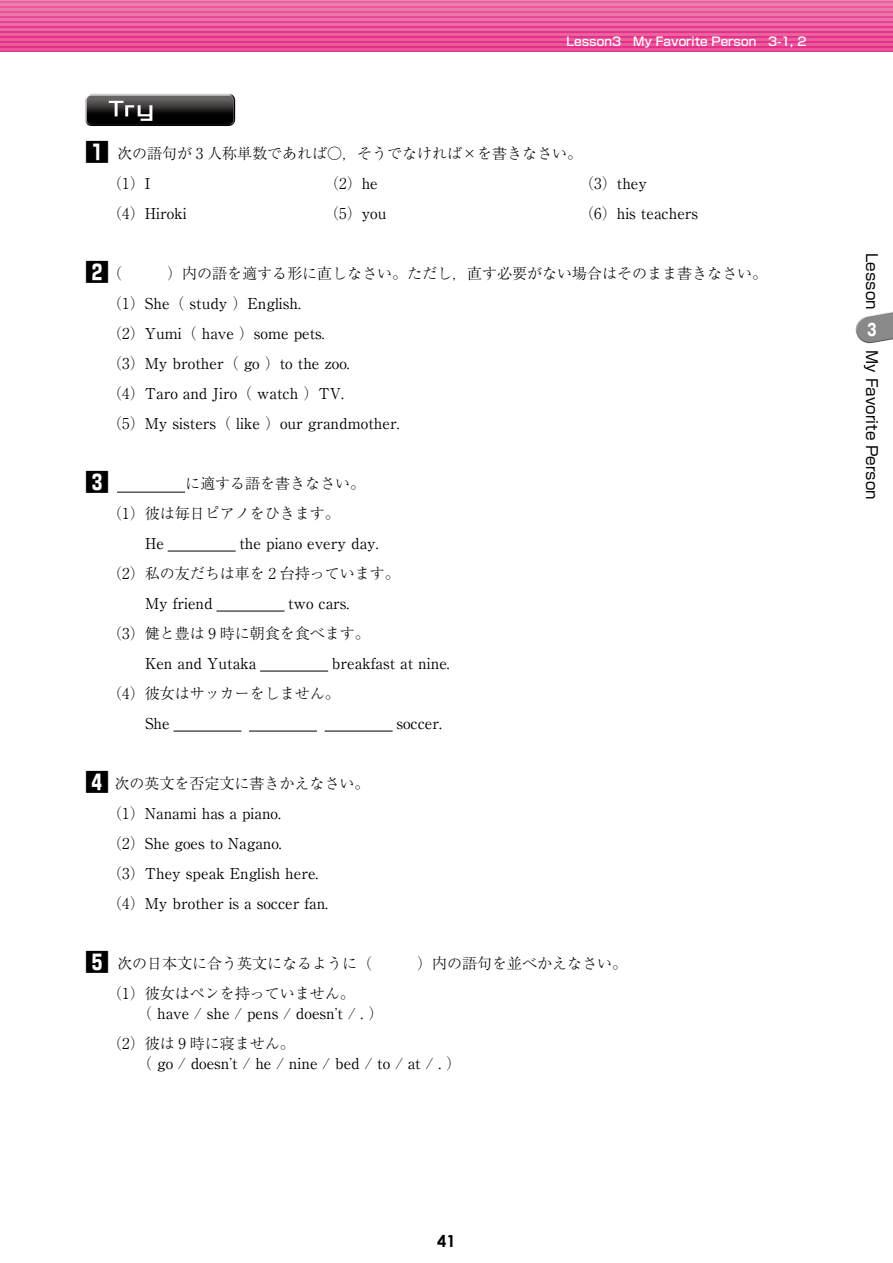
<style>
.page{position:relative;width:893px;height:1263px;background:#fff}
.page>*{position:absolute;margin:0;border:0;box-sizing:border-box;transform-origin:0 0}
.t1{font:700 24px "Shin Go Pr 6";color:#000}
.t2{font:700 16.5px "Century Gothic";color:#000}
.t3{font:700 16.5px "Gothic MB101 Pr 6";color:#fff;scale:.75 1}
.t4{font:15px/30px "Ryumin Pr 6";color:#000}
.t5{font:300 15px/30px "Ryumin Pr 6";color:#000}
.t6{font:15px "Shin Go Pr 6";color:#000}
.t7{font:500 12px "Shin Go Pro";color:#fff}
.s1{font-family:"Shin Go Pr 6";font-weight:700;font-size:24px}
.s2{font-weight:400}
.s3{font-weight:300}
</style>
<div class="page">
<svg style="left:0;top:0;width:893px;height:52px;background:#e84d97"></svg>
<hr style="left:1px;top:0;width:892px;height:1px;background:#ee84b2">
<hr style="left:1px;top:4px;width:892px;height:2px;background:#ed7faf">
<hr style="left:1px;top:9px;width:892px;height:2px;background:#ec7aac">
<hr style="left:1px;top:14px;width:892px;height:2px;background:#ec75a9">
<hr style="left:1px;top:19px;width:892px;height:2px;background:#eb70a7">
<hr style="left:1px;top:24px;width:892px;height:2px;background:#eb6ca4">
<hr style="left:1px;top:29px;width:892px;height:2px;background:#ea67a2">
<hr style="left:1px;top:34px;width:892px;height:2px;background:#ea639f">
<hr style="left:1px;top:39px;width:892px;height:2px;background:#e95e9d">
<hr style="left:1px;top:44px;width:892px;height:2px;background:#e95a9b">
<hr style="left:1px;top:49px;width:892px;height:2px;background:#e95699">
<svg style="left:855px;top:311px;width:38px;height:33px"></svg>
<svg style="left:85px;top:94px;width:150px;height:32px;background:#3e3d3d"></svg>
<hr style="left:117px;top:492px;width:68px;height:1px;background:#000">
<hr style="left:168px;top:551px;width:68px;height:1px;background:#000">
<hr style="left:216px;top:611px;width:69px;height:1px;background:#000">
<hr style="left:260px;top:671px;width:68px;height:1px;background:#000">
<hr style="left:173px;top:731px;width:68px;height:1px;background:#000">
<hr style="left:249px;top:731px;width:68px;height:1px;background:#000">
<hr style="left:325px;top:731px;width:68px;height:1px;background:#000">
<p class="t7" style="left:567px;top:31px;width:241px">Lesson3　My Favorite Person　3-1, 2</p>
<p class="t5" style="left:107px;top:138px;width:476px;text-indent:-22px"><span class="s1">1</span> 次の語句が 3 人称単数であれば○，そうでなければ×を書きなさい。（1）<span class="s2">I</span></p>
<p class="t5" style="left:324px;top:168px;width:55px">（2）<span class="s2">he</span></p>
<p class="t4" style="left:579px;top:168px;width:69px"><span class="s3">（3）</span>they</p>
<p class="t4" style="left:107px;top:198px;width:81px"><span class="s3">（4）</span>Hiroki</p>
<p class="t5" style="left:324px;top:198px;width:64px">（5）<span class="s2">you</span></p>
<p class="t4" style="left:579px;top:198px;width:120px"><span class="s3">（6）</span>his teachers</p>
<p class="t4" style="left:107px;top:258px;width:661px;text-indent:-22px"><span class="s1">2</span> <span class="s3">（　　　）内の語を適する形に直しなさい。ただし，直す必要がない場合はそのまま書きなさい。（1）</span>She<span class="s3">（</span> study <span class="s3">）</span>English.<br><span class="s3">（2）</span>Yumi<span class="s3">（</span> have <span class="s3">）</span>some pets.<br><span class="s3">（3）</span>My brother<span class="s3">（</span> go <span class="s3">）</span>to the zoo.<br><span class="s3">（4）</span>Taro and Jiro<span class="s3">（</span> watch <span class="s3">）</span>TV.<br><span class="s3">（5）</span>My sisters<span class="s3">（</span> like <span class="s3">）</span>our grandmother.</p>
<h1 class="t1" style="left:85px;top:463px;width:25px">3</h1>
<p class="t5" style="left:107px;top:468px;width:259px;text-indent:78px">に適する語を書きなさい。（1）彼は毎日ピアノをひきます。</p>
<p class="t4" style="left:145px;top:528px;width:20px">He</p>
<p class="t4" style="left:239px;top:528px;width:141px">the piano every day.</p>
<p class="t5" style="left:107px;top:558px;width:294px">（2）私の友だちは車を 2 台持っています。</p>
<p class="t4" style="left:145px;top:588px;width:69px">My friend</p>
<p class="t4" style="left:288px;top:588px;width:63px">two cars.</p>
<p class="t5" style="left:107px;top:618px;width:264px">（3）健と豊は 9 時に朝食を食べます。</p>
<p class="t4" style="left:145px;top:648px;width:113px">Ken and Yutaka</p>
<p class="t4" style="left:332px;top:648px;width:119px">breakfast at nine.</p>
<p class="t5" style="left:107px;top:678px;width:234px">（4）彼女はサッカーをしません。</p>
<p class="t4" style="left:145px;top:708px;width:26px">She</p>
<p class="t4" style="left:396px;top:708px;width:47px">soccer.</p>
<p class="t4" style="left:107px;top:768px;width:264px;text-indent:-22px"><span class="s1">4</span> <span class="s3">次の英文を否定文に書きかえなさい。（1）</span>Nanami has a piano.<br><span class="s3">（2）</span>She goes to Nagano.<br><span class="s3">（3）</span>They speak English here.<br><span class="s3">（4）</span>My brother is a soccer fan.</p>
<p class="t5" style="left:107px;top:948px;width:521px;text-indent:-22px"><span class="s1">5</span> 次の日本文に合う英文になるように（　　　）内の語句を並べかえなさい。（1）彼女はペンを持っていません。</p>
<p class="t4" style="left:107px;top:997px;width:278px;text-indent:30px"><span class="s3">（</span> have / she / pens / doesn<span class="s3">ʼ</span>t / . <span class="s3">）（2）彼は 9 時に寝ません。</span></p>
<p class="t4" style="left:137px;top:1047px;width:326px"><span class="s3">（</span> go / doesn<span class="s3">ʼ</span>t / he / nine / bed / to / at / . <span class="s3">）</span></p>
<p class="t6" style="left:884px;top:253px;width:58px;rotate:90deg">Lesson</p>
<p class="t3" style="left:867px;top:316px;width:14px">3</p>
<p class="t6" style="left:884px;top:350px;width:151px;rotate:90deg">My Favorite Person</p>
<p class="t2" style="left:437px;top:1228px;width:20px">41</p>
</div>
